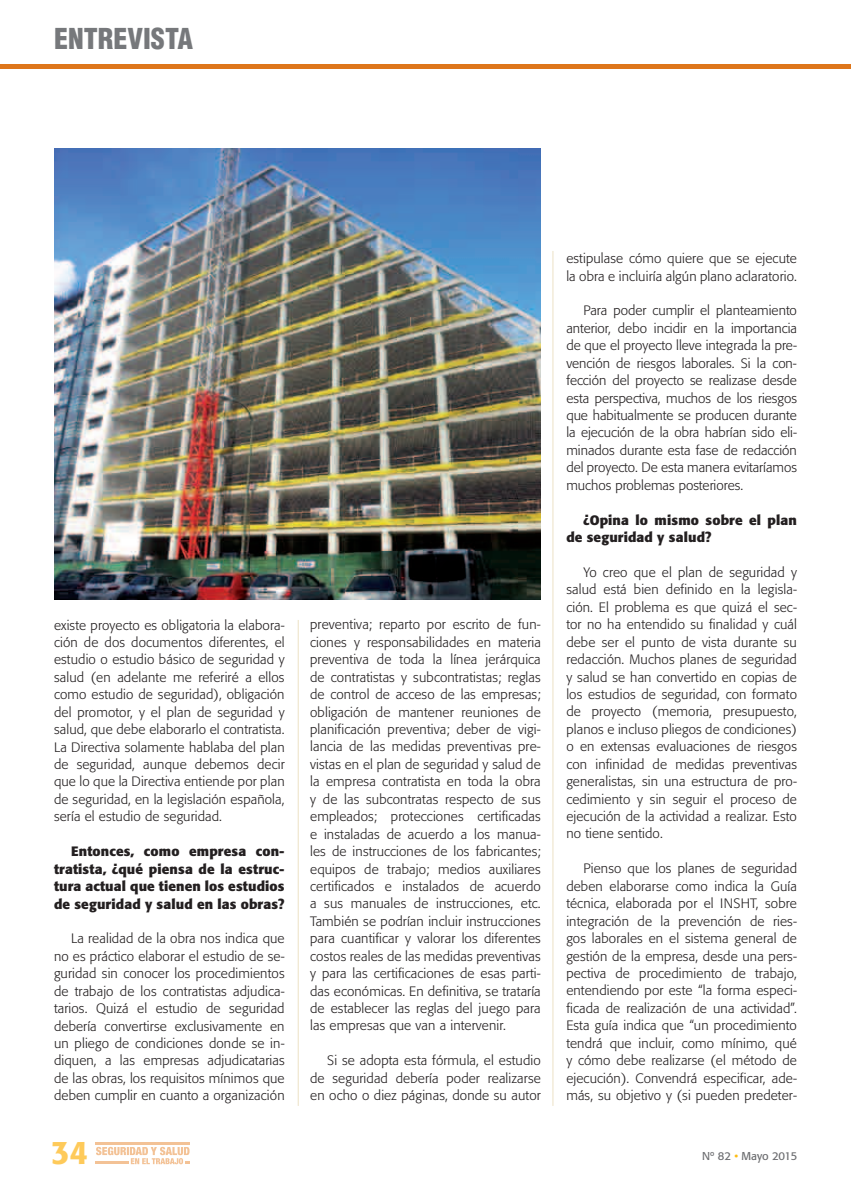
<style>
.page{position:relative;width:851px;height:1191px;background:#fff}
.page>*{position:absolute;margin:0;border:0;box-sizing:border-box;transform-origin:0 0}
.t1{font:500 32.4px "Formata";color:#feca5a}
.t2{font:900 condensed 28.05px "Helvetica LT Std";color:#76787b}
.t3{font:300 13.5px/17.4px "Formata";letter-spacing:.01em;color:#231f20;text-align:justify}
.t4{font:700 13.5px/17.4px "Formata";letter-spacing:.01em;color:#231f20;text-align:justify}
.t5{font:11.25px "Formata";color:#6c6d70}
.s1{color:#fdbc12}
</style>
<div class="page">
<hr style="left:0;top:65px;width:850px;height:4px;background:#de761b">
<hr style="left:552px;top:251px;width:1px;height:855px;background:#ece1c5">
<hr style="left:95px;top:1142px;width:95px;height:2px;background:#f3c296">
<hr style="left:95px;top:1161px;width:34px;height:3px;background:#f3c296">
<svg style="left:96px;top:1146px;width:94px;height:18px"></svg>
<hr style="left:298px;top:620px;width:1px;height:486px;background:#ece1c5">
<img style="left:54px;top:149px;width:486px;height:451px">
<h2 class="t2" style="left:54px;top:21px;width:141px">ENTREVISTA</h2>
<p class="t3" style="left:54px;top:616px;width:232px">existe proyecto es obligatoria la elabora&shy;ción de dos documentos diferentes, el estudio o estudio básico de seguridad y salud (en adelante me referiré a ellos como estudio de seguridad), obligación del promotor, y el plan de seguridad y salud, que debe elaborarlo el contratista.<br>La Directiva solamente hablaba del plan de seguridad, aunque debemos decir que lo que la Directiva entiende por plan de seguridad, en la legislación española, sería el estudio de seguridad.</p>
<p class="t4" style="left:54px;top:842px;width:232px;text-indent:17px">Entonces, como empresa con&shy;tratista, ¿qué piensa de la estruc&shy;tura actual que tienen los estudios de seguridad y salud en las obras?</p>
<p class="t3" style="left:54px;top:930px;width:232px;text-indent:17px">La realidad de la obra nos indica que no es práctico elaborar el estudio de se&shy;guridad sin conocer los procedimientos de trabajo de los contratistas adjudica&shy;tarios. Quizá el estudio de seguridad debería convertirse exclusivamente en un pliego de condiciones donde se in&shy;diquen, a las empresas adjudicatarias de las obras, los requisitos mínimos que deben cumplir en cuanto a organización</p>
<p class="t3" style="left:310px;top:616px;width:232px">preventiva; reparto por escrito de fun&shy;ciones y responsabilidades en materia preventiva de toda la línea jerárquica de contratistas y subcontratistas; reglas de control de acceso de las empresas; obligación de mantener reuniones de planificación preventiva; deber de vigi&shy;lancia de las medidas preventivas pre&shy;vistas en el plan de seguridad y salud de la empresa contratista en toda la obra y de las subcontratas respecto de sus empleados; protecciones certificadas e instaladas de acuerdo a los manua&shy;les de instrucciones de los fabricantes; equipos de trabajo; medios auxiliares certificados e instalados de acuerdo a sus manuales de instrucciones, etc.<br>También se podrían incluir instrucciones para cuantificar y valorar los diferentes costos reales de las medidas preventivas y para las certificaciones de esas parti&shy;das económicas. En definitiva, se trataría de establecer las reglas del juego para las empresas que van a intervenir.</p>
<p class="t3" style="left:310px;top:1052px;width:232px;text-indent:17px">Si se adopta esta fórmula, el estudio de seguridad debería poder realizarse en ocho o diez páginas, donde su autor</p>
<p class="t3" style="left:566px;top:250px;width:232px">estipulase cómo quiere que se ejecute la obra e incluiría algún plano aclaratorio.</p>
<p class="t3" style="left:566px;top:302px;width:232px;text-indent:17px">Para poder cumplir el planteamiento anterior, debo incidir en la importancia de que el proyecto lleve integrada la pre&shy;vención de riesgos laborales. Si la con&shy;fección del proyecto se realizase desde esta perspectiva, muchos de los riesgos que habitualmente se producen durante la ejecución de la obra habrían sido eli&shy;minados durante esta fase de redacción del proyecto. De esta manera evitaríamos muchos problemas posteriores.</p>
<p class="t4" style="left:566px;top:511px;width:232px;text-indent:17px">¿Opina lo mismo sobre el plan de seguridad y salud?</p>
<p class="t3" style="left:566px;top:563px;width:232px;text-indent:17px">Yo creo que el plan de seguridad y salud está bien definido en la legisla&shy;ción. El problema es que quizá el sec&shy;tor no ha entendido su finalidad y cuál debe ser el punto de vista durante su redacción. Muchos planes de seguridad y salud se han convertido en copias de los estudios de seguridad, con formato de proyecto (memoria, presupuesto, planos e incluso pliegos de condiciones) o en extensas evaluaciones de riesgos con infinidad de medidas preventivas generalistas, sin una estructura de pro&shy;cedimiento y sin seguir el proceso de ejecución de la actividad a realizar. Esto no tiene sentido.</p>
<p class="t3" style="left:566px;top:860px;width:232px;text-indent:17px">Pienso que los planes de seguridad deben elaborarse como indica la Guía técnica, elaborada por el INSHT, sobre integración de la prevención de ries&shy;gos laborales en el sistema general de gestión de la empresa, desde una pers&shy;pectiva de procedimiento de trabajo, entendiendo por este “la forma especi&shy;ficada de realización de una actividad”.<br>Esta guía indica que “un procedimiento tendrá que incluir, como mínimo, qué y cómo debe realizarse (el método de ejecución). Convendrá especificar, ade&shy;más, su objetivo y (si pueden predeter-</p>
<h1 class="t1" style="left:51px;top:1132px;width:39px">34</h1>
<p class="t5" style="left:702px;top:1149px;width:97px">Nº 82 <span class="s1">•</span> Mayo 2015</p>
</div>
